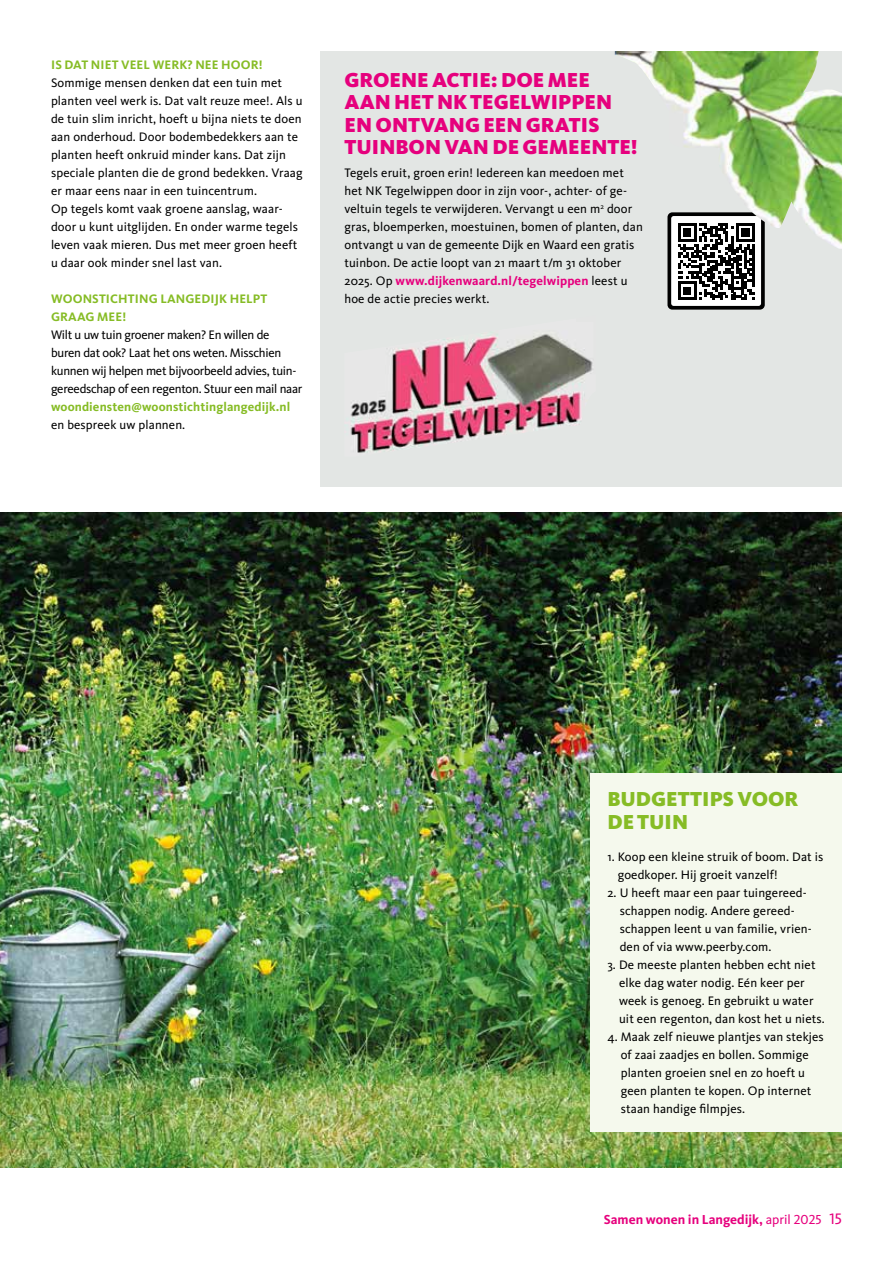
<style>
.page{position:relative;width:893px;height:1263px;background:#fff}
.page>*{position:absolute;margin:0;border:0;box-sizing:border-box;transform-origin:0 0}
.t1{font:900 21px/22.5px "Kievit Pro";color:#e6007d}
.t2{font:900 21px/22.5px "Kievit Pro";color:#86bc25}
.t3{font:700 13.5px "Kievit Pro";color:#e6007d}
.t4{font:12.75px/18px "Kievit Pro";letter-spacing:.01em;color:#000}
.t5{font:12.75px/18px "Kievit Pro";letter-spacing:-.02em;color:#000}
.t6{font:700 12.75px/18px "Kievit Pro";letter-spacing:.01em;color:#86bc25}
.s1{font-weight:700;color:#e6007d}
.s2{font-weight:400}
.s3{font-weight:400;font-size:15.75px}
</style>
<div class="page">
<div style="left:321px;top:51px;width:521px;height:435px;background:#e3e6e4"></div>
<img style="left:0;top:512px;width:842px;height:655px">
<img style="left:345px;top:333px;width:248px;height:120px">
<div style="left:590px;top:773px;width:252px;height:358px;background:#f5f9ed"></div>
<img style="left:615px;top:51px;width:227px;height:198px">
<svg style="left:667px;top:212px;width:98px;height:98px;background:#838383"></svg>
<p class="t6" style="left:51px;top:56px;width:213px">IS DAT NIET VEEL WERK? NEE HOOR!</p>
<p class="t4" style="left:51px;top:74px;width:253px">Sommige mensen denken dat een tuin met planten veel werk is. Dat valt reuze mee!. Als u de tuin slim inricht, hoeft u bijna niets te doen aan onderhoud. Door bodembedekkers aan te planten heeft onkruid minder kans. Dat zijn speciale planten die de grond bedekken. Vraag er maar eens naar in een tuincentrum.<br>Op tegels komt vaak groene aanslag, waar&shy;door u kunt uitglijden. En onder warme tegels leven vaak mieren. Dus met meer groen heeft u daar ook minder snel last van.</p>
<p class="t6" style="left:51px;top:290px;width:218px">WOONSTICHTING LANGEDIJK HELPT<br>GRAAG MEE!</p>
<p class="t5" style="left:51px;top:326px;width:253px">Wilt u uw tuin groener maken? En willen de buren dat ook? Laat het ons weten. Misschien kunnen wij helpen met bijvoorbeeld advies, tuin&shy;gereedschap of een regenton. Stuur een mail naar</p>
<p class="t6" style="left:51px;top:398px;width:241px">woondiensten@woonstichtinglangedijk.nl</p>
<p class="t4" style="left:51px;top:416px;width:136px">en bespreek uw plannen.</p>
<h1 class="t1" style="left:345px;top:68px;width:295px">GROENE ACTIE: DOE MEE<br>AAN HET NK TEGELWIPPEN<br>EN ONTVANG EEN GRATIS<br>TUINBON VAN DE GEMEENTE!</h1>
<p class="t4" style="left:344px;top:164px;width:300px">Tegels eruit, groen erin! Iedereen kan meedoen met het NK Tegelwippen door in zijn voor-, achter- of ge&shy;veltuin tegels te verwijderen. Vervangt u een m<sup>2</sup> door gras, bloemperken, moestuinen, bomen of planten, dan ontvangt u van de gemeente Dijk en Waard een gratis tuinbon. De actie loopt van 21 maart t/m 31 oktober 2025. Op <span class="s1">www.dijkenwaard.nl/tegelwippen</span> leest u hoe de actie precies werkt.</p>
<h1 class="t2" style="left:607px;top:787px;width:193px">BUDGETTIPS VOOR<br>DE TUIN</h1>
<p class="t4" style="left:618px;top:848px;width:207px;text-indent:-10px">1. Koop een kleine struik of boom. Dat is goedkoper. Hij groeit vanzelf!</p>
<p class="t4" style="left:620px;top:884px;width:194px;text-indent:-12px">2. U heeft maar een paar tuingereed&shy;schappen nodig. Andere gereed&shy;schappen leent u van familie, vrien&shy;den of via www.peerby.com.</p>
<p class="t4" style="left:619px;top:956px;width:207px;text-indent:-12px">3. De meeste planten hebben echt niet elke dag water nodig. Eén keer per week is genoeg. En gebruikt u water uit een regenton, dan kost het u niets.</p>
<p class="t4" style="left:621px;top:1028px;width:205px;text-indent:-13px">4. Maak zelf nieuwe plantjes van stekjes of zaai zaadjes en bollen. Sommige planten groeien snel en zo hoeft u geen planten te kopen. Op internet staan handige filmpjes.</p>
<p class="t3" style="left:604px;top:1211px;width:240px">Samen wonen in Langedijk, <span class="s2">april 2025</span> <span class="s3">15</span></p>
</div>
